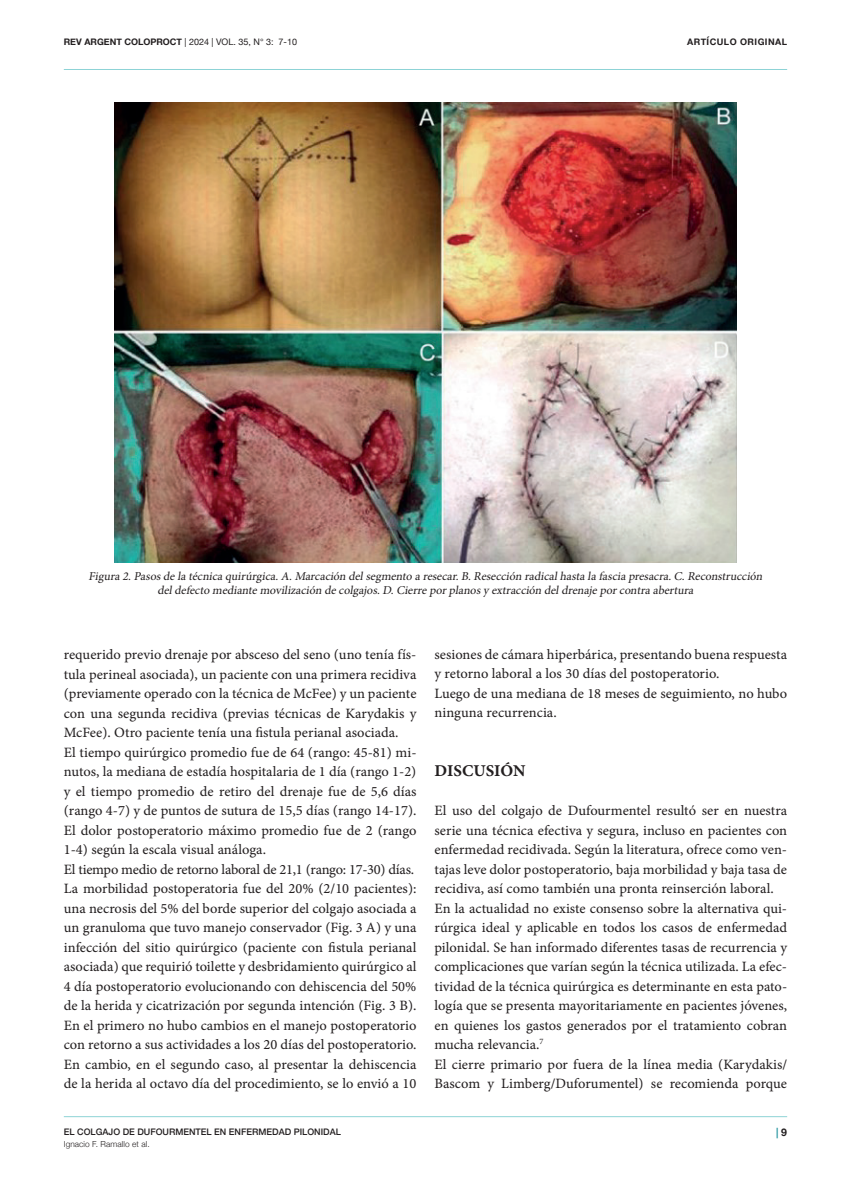
<style>
.page{position:relative;width:851px;height:1191px;background:#fff}
.page>*{position:absolute;margin:0;border:0;box-sizing:border-box;transform-origin:0 0}
.t1{font:16.5px "Minion Pro Bold Capt";color:#231f20}
.t2{font:14.25px/19.5px "Minion Pro Capt";color:#231f20}
.t3{font:italic 12px/14.2px "Minion Pro";color:#231f20;text-align:center}
.t4{font:700 10.5px "Helvetica Neue";color:#2795a0}
.t5{font:500 9px "Helvetica Neue";color:#231f20}
.t6{font:9px "Helvetica Neue";color:#231f20}
.t7{font:700 9px "Helvetica Neue";letter-spacing:.05em;color:#231f20}
.t8{font:300 8.25px "Helvetica Neue";letter-spacing:.01em;color:#231f20}
.s1{font-weight:700}
.s2{color:#231f20}
</style>
<div class="page">
<hr style="left:64px;top:69px;width:723px;height:1px;background:#8dd3d6">
<hr style="left:64px;top:1116px;width:723px;height:1px;background:#8dd3d6">
<img style="left:114px;top:102px;width:622px;height:460px">
<p class="t6" style="left:64px;top:35px;width:235px"><span class="s1">REV ARGENT COLOPROCT</span> | 2024 | VOL. 35, N° 3: 7-10</p>
<p class="t7" style="left:687px;top:34px;width:101px">ARTÍCULO ORIGINAL</p>
<p class="t3" style="left:88px;top:569px;width:678px">Figura 2.Pasosde la técnica quirúrgica.A.Marcación delsegmento a resecar.B.Resección radicalhasta la fascia presacra.C.Reconstrucción deldefecto mediante movilización de colgaj os.D.Cierre porplanosy extracción deldrenaj e porcontra abertura</p>
<p class="t2" style="left:64px;top:644px;width:354px">requerido previo drenaje por absceso del seno (uno tenía fís&shy;tula perineal asociada), un paciente con una primera recidiva (previamente operado con la técnica de McFee) y un paciente con una segunda recidiva (previas técnicas de Karydakis y McFee). Otro paciente tenía una fistula perianal asociada.<br>El tiempo quirúrgico promedio fue de 64 (rango: 45-81) mi&shy;nutos, la mediana de estadía hospitalaria de 1 día (rango 1-2) y el tiempo promedio de retiro del drenaje fue de 5,6 días (rango 4-7) y de puntos de sutura de 15,5 días (rango 14-17).<br>El dolor postoperatorio máximo promedio fue de 2 (rango 1-4) según la escala visual análoga.<br>El tiempo medio de retorno laboral de 21,1 (rango: 17-30) días.<br>La morbilidad postoperatoria fue del 20% (2/10 pacientes): una necrosis del 5% del borde superior del colgajo asociada a un granuloma que tuvo manejo conservador (Fig. 3 A) y una infección del sitio quirúrgico (paciente con fistula perianal asociada) que requirió toilette y desbridamiento quirúrgico al 4 día postoperatorio evolucionando con dehiscencia del 50% de la herida y cicatrización por segunda intención (Fig. 3 B).<br>En el primero no hubo cambios en el manejo postoperatorio con retorno a sus actividades a los 20 días del postoperatorio.<br>En cambio, en el segundo caso, al presentar la dehiscencia de la herida al octavo día del procedimiento, se lo envió a 10</p>
<p class="t2" style="left:434px;top:644px;width:354px">sesiones de cámara hiperbárica, presentando buena respuesta y retorno laboral a los 30 días del postoperatorio.<br>Luego de una mediana de 18 meses de seguimiento, no hubo ninguna recurrencia.</p>
<p class="t1" style="left:434px;top:759px;width:92px">DISCUSIÓN</p>
<p class="t2" style="left:434px;top:800px;width:354px">El uso del colgajo de Dufourmentel resultó ser en nuestra serie una técnica efectiva y segura, incluso en pacientes con enfermedad recidivada. Según la literatura, ofrece como ven&shy;tajas leve dolor postoperatorio, baja morbilidad y baja tasa de recidiva, así como también una pronta reinserción laboral.<br>En la actualidad no existe consenso sobre la alternativa qui&shy;rúrgica ideal y aplicable en todos los casos de enfermedad pilonidal. Se han informado diferentes tasas de recurrencia y complicaciones que varían según la técnica utilizada. La efec&shy;tividad de la técnica quirúrgica es determinante en esta pato&shy;logía que se presenta mayoritariamente en pacientes jóvenes, en quienes los gastos generados por el tratamiento cobran mucha relevancia.<sup>7<br></sup>El cierre primario por fuera de la línea media (Karydakis/ Bascom y Limberg/Duforumentel) se recomienda porque</p>
<p class="t5" style="left:64px;top:1124px;width:278px">EL COLGAJO DE DUFOURMENTEL EN ENFERMEDAD PILONIDAL</p>
<p class="t8" style="left:64px;top:1137px;width:87px">Ignacio F. Ramallo et al.</p>
<p class="t4" style="left:776px;top:1124px;width:13px">| <span class="s2">9</span></p>
</div>
